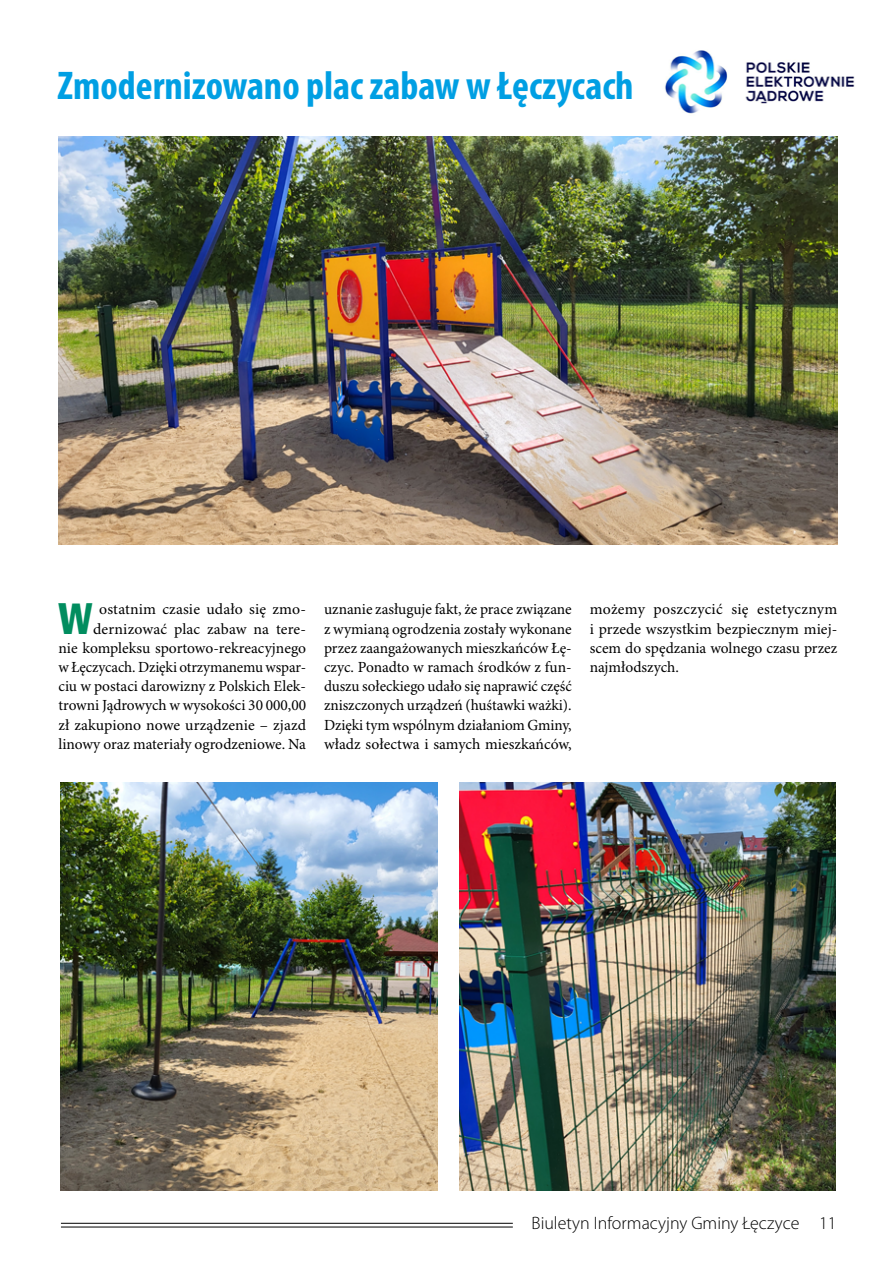
<style>
.page{position:relative;width:893px;height:1263px;background:#fff}
.page>*{position:absolute;margin:0;border:0;box-sizing:border-box;transform-origin:0 0}
.t1{font:700 condensed 40.95px "Bernino Sans";color:#018d5f}
.t2{font:700 condensed 40.2px "Myriad Pro";color:#009fe3}
.t3{font:300 18px "Myriad Pro";color:#000}
.t4{font:15.45px/19.2px "Minion Pro";color:#000;text-align:justify}
</style>
<div class="page">
<hr style="left:61px;top:1223px;width:452px;height:1px;background:#000">
<hr style="left:61px;top:1227px;width:452px;height:1px;background:#000">
<img style="left:58px;top:136px;width:779px;height:409px">
<img style="left:61px;top:782px;width:376px;height:409px">
<img style="left:459px;top:782px;width:377px;height:409px">
<img style="left:665px;top:50px;width:190px;height:64px">
<h2 class="t2" style="left:57px;top:64px;width:578px">Zmodernizowano plac zabaw w Łęczycach</h2>
<h1 class="t1" style="left:58px;top:594px;width:37px">W</h1>
<p class="t4" style="left:58px;top:600px;width:249px;text-align:right">ostatnim czasie udało się zmo&shy;dernizować plac zabaw na tere-<br>nie kompleksu sportowo-rekreacyjnego w Łęczycach. Dzięki otrzymanemu wspar&shy;ciu w postaci darowizny z Polskich Elek&shy;trowni Jądrowych w wysokości 30 000,00 zł zakupiono nowe urządzenie – zjazd linowy oraz materiały ogrodzeniowe. Na</p>
<p class="t4" style="left:324px;top:600px;width:249px">uznanie zasługuje fakt, że prace związane z wymianą ogrodzenia zostały wykonane przez zaangażowanych mieszkańców Łę&shy;czyc. Ponadto w ramach środków z fun&shy;duszu sołeckiego udało się naprawić część zniszczonych urządzeń (huśtawki ważki).<br>Dzięki tym wspólnym działaniom Gminy, władz sołectwa i samych mieszkańców,</p>
<p class="t4" style="left:590px;top:600px;width:249px">możemy poszczycić się estetycznym i przede wszystkim bezpiecznym miej&shy;scem do spędzania wolnego czasu przez najmłodszych.</p>
<p class="t3" style="left:532px;top:1213px;width:307px">Biuletyn Informacyjny Gminy Łęczyce 11</p>
</div>
